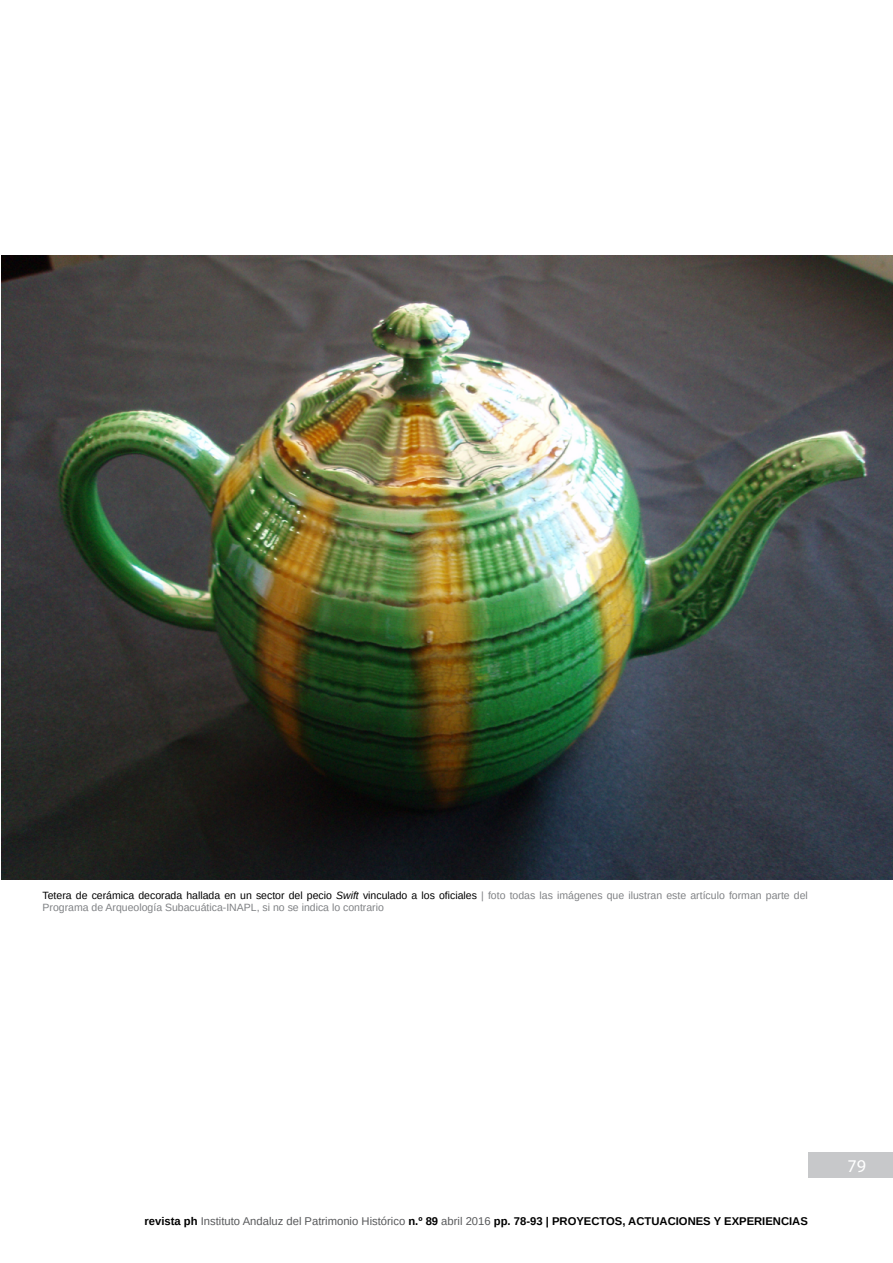
<style>
.page{position:relative;width:893px;height:1263px;background:#fff}
.page>*{position:absolute;margin:0;border:0;box-sizing:border-box;transform-origin:0 0}
.t1{font:18px "Myriad Pro";color:#fff}
.t2{font:700 11.25px "Arimo";color:#000}
.t3{font:10.5px/12.6px "Arimo";color:#808285}
.s1{color:#000}
.s2{font-style:italic;color:#000}
.s3{font-weight:400;color:#58595b}
</style>
<div class="page">
<div style="left:808px;top:1152px;width:85px;height:26px;background:#c7c8ca"></div>
<img style="left:1px;top:256px;width:892px;height:623px">
<p class="t3" style="left:43px;top:889px;width:767px"><span class="s1">Tetera de cerámica decorada hallada en un sector del pecio</span> <span class="s2">Swift</span> <span class="s1">vinculado a los oficiales</span> | foto todas las imágenes que ilustran este artículo forman parte del<br>Programa de Arqueología Subacuática-INAPL, si no se indica lo contrario</p>
<p class="t2" style="left:145px;top:1213px;width:665px">revista ph <span class="s3">Instituto Andaluz del Patrimonio Histórico</span> n.º 89 <span class="s3">abril 2016</span> pp. 78-93 | PROYECTOS, ACTUACIONES Y EXPERIENCIAS</p>
<h1 class="t1" style="left:848px;top:1155px;width:20px">79</h1>
</div>
